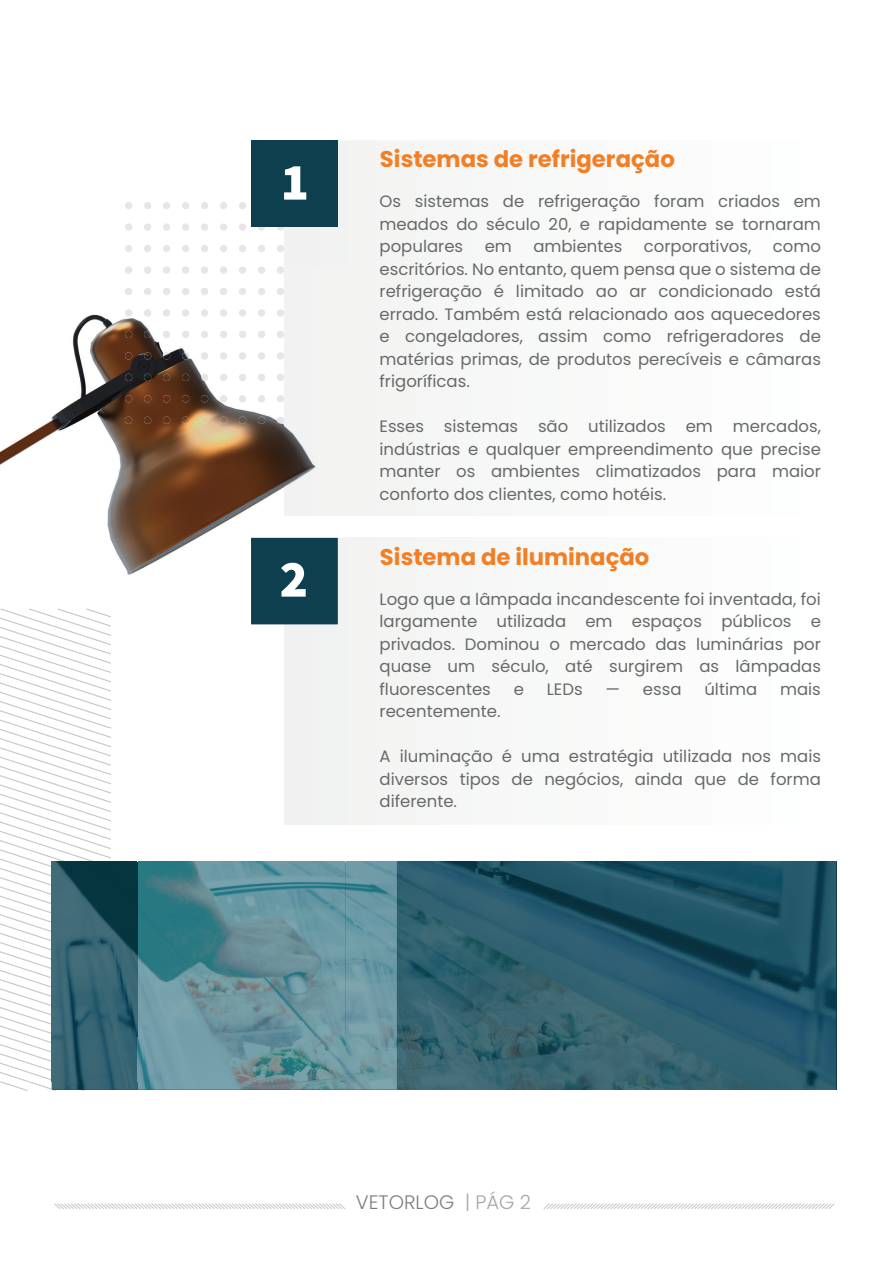
<style>
.page{position:relative;width:887px;height:1263px;background:#fff}
.page>*{position:absolute;margin:0;border:0;box-sizing:border-box;transform-origin:0 0}
.t1{font:700 22.8px "Poppins";color:#f37e23}
.t2{font:300 19.5px "Poppins";color:#7c7f80}
.t3{font:16.5px/22.5px "Poppins";color:#676a6a;text-align:justify}
.s1{color:#a4a7a7}
</style>
<div class="page">
<svg style="left:0;top:1082px;width:85px;height:9px"></svg>
<img style="left:397px;top:861px;width:439px;height:229px">
<img style="left:52px;top:1082px;width:86px;height:8px">
<div style="left:125px;top:202px;width:7px;height:7px;background:#e7e6e5;border-radius:50%"></div>
<div style="left:144px;top:202px;width:7px;height:7px;background:#e7e6e5;border-radius:50%"></div>
<div style="left:163px;top:202px;width:7px;height:7px;background:#e7e6e5;border-radius:50%"></div>
<div style="left:182px;top:202px;width:7px;height:7px;background:#e7e6e5;border-radius:50%"></div>
<div style="left:201px;top:202px;width:7px;height:7px;background:#e7e6e5;border-radius:50%"></div>
<div style="left:220px;top:202px;width:7px;height:7px;background:#e7e6e5;border-radius:50%"></div>
<div style="left:239px;top:202px;width:7px;height:7px;background:#e7e6e5;border-radius:50%"></div>
<div style="left:125px;top:223px;width:7px;height:8px;background:#e7e6e5;border-radius:50%"></div>
<div style="left:144px;top:223px;width:7px;height:8px;background:#e7e6e5;border-radius:50%"></div>
<div style="left:163px;top:223px;width:7px;height:8px;background:#e7e6e5;border-radius:50%"></div>
<div style="left:182px;top:223px;width:7px;height:8px;background:#e7e6e5;border-radius:50%"></div>
<div style="left:201px;top:223px;width:7px;height:8px;background:#e7e6e5;border-radius:50%"></div>
<div style="left:220px;top:223px;width:7px;height:8px;background:#e7e6e5;border-radius:50%"></div>
<div style="left:239px;top:223px;width:7px;height:8px;background:#e7e6e5;border-radius:50%"></div>
<div style="left:258px;top:223px;width:7px;height:8px;background:#e7e6e5;border-radius:50%"></div>
<div style="left:277px;top:223px;width:7px;height:8px;background:#e7e6e5;border-radius:50%"></div>
<div style="left:125px;top:245px;width:7px;height:7px;background:#e7e6e5;border-radius:50%"></div>
<div style="left:144px;top:245px;width:7px;height:7px;background:#e7e6e5;border-radius:50%"></div>
<div style="left:163px;top:245px;width:7px;height:7px;background:#e7e6e5;border-radius:50%"></div>
<div style="left:182px;top:245px;width:7px;height:7px;background:#e7e6e5;border-radius:50%"></div>
<div style="left:201px;top:245px;width:7px;height:7px;background:#e7e6e5;border-radius:50%"></div>
<div style="left:220px;top:245px;width:7px;height:7px;background:#e7e6e5;border-radius:50%"></div>
<div style="left:239px;top:245px;width:7px;height:7px;background:#e7e6e5;border-radius:50%"></div>
<div style="left:258px;top:245px;width:7px;height:7px;background:#e7e6e5;border-radius:50%"></div>
<div style="left:277px;top:245px;width:7px;height:7px;background:#e7e6e5;border-radius:50%"></div>
<div style="left:125px;top:266px;width:7px;height:8px;background:#f1f1f0;border-radius:50%"></div>
<div style="left:144px;top:266px;width:7px;height:8px;background:#f1f1f0;border-radius:50%"></div>
<div style="left:163px;top:266px;width:7px;height:8px;background:#f1f0f0;border-radius:50%"></div>
<div style="left:182px;top:266px;width:7px;height:8px;background:#f1f0f0;border-radius:50%"></div>
<div style="left:201px;top:266px;width:7px;height:8px;background:#f1f0ef;border-radius:50%"></div>
<div style="left:220px;top:266px;width:7px;height:8px;background:#f0f0ef;border-radius:50%"></div>
<div style="left:239px;top:266px;width:7px;height:8px;background:#f0f0ef;border-radius:50%"></div>
<div style="left:258px;top:266px;width:7px;height:8px;background:#f0f0ef;border-radius:50%"></div>
<div style="left:277px;top:266px;width:7px;height:8px;background:#f0f0ef;border-radius:50%"></div>
<div style="left:345px;top:538px;width:541px;height:287px;background:#f9faf9"></div>
<div style="left:284px;top:140px;width:150px;height:376px;background:#f3f4f3"></div>
<div style="left:251px;top:140px;width:86px;height:87px;background:#0d3f4e"></div>
<img style="left:0;top:314px;width:296px;height:311px">
<img style="left:296px;top:537px;width:42px;height:1px">
<img style="left:0;top:608px;width:111px;height:474px">
<img style="left:52px;top:861px;width:86px;height:221px">
<svg style="left:125px;top:267px;width:7px;height:6px"></svg>
<svg style="left:144px;top:267px;width:7px;height:6px"></svg>
<svg style="left:163px;top:267px;width:7px;height:6px"></svg>
<svg style="left:182px;top:267px;width:7px;height:6px"></svg>
<svg style="left:125px;top:288px;width:7px;height:7px"></svg>
<svg style="left:144px;top:288px;width:7px;height:7px"></svg>
<svg style="left:163px;top:288px;width:7px;height:7px"></svg>
<svg style="left:182px;top:288px;width:7px;height:7px"></svg>
<svg style="left:201px;top:288px;width:7px;height:7px"></svg>
<svg style="left:220px;top:288px;width:7px;height:7px"></svg>
<svg style="left:239px;top:288px;width:7px;height:7px"></svg>
<svg style="left:258px;top:288px;width:7px;height:7px"></svg>
<svg style="left:277px;top:288px;width:7px;height:7px"></svg>
<svg style="left:125px;top:309px;width:7px;height:8px"></svg>
<svg style="left:144px;top:309px;width:7px;height:8px"></svg>
<svg style="left:163px;top:309px;width:7px;height:8px"></svg>
<svg style="left:182px;top:309px;width:7px;height:8px"></svg>
<svg style="left:201px;top:309px;width:7px;height:8px"></svg>
<svg style="left:220px;top:309px;width:7px;height:8px"></svg>
<svg style="left:239px;top:309px;width:7px;height:8px"></svg>
<svg style="left:258px;top:309px;width:7px;height:8px"></svg>
<svg style="left:277px;top:309px;width:7px;height:8px"></svg>
<svg style="left:125px;top:331px;width:7px;height:7px"></svg>
<svg style="left:144px;top:331px;width:7px;height:7px"></svg>
<svg style="left:163px;top:331px;width:7px;height:7px"></svg>
<svg style="left:182px;top:331px;width:7px;height:7px"></svg>
<svg style="left:201px;top:331px;width:7px;height:7px"></svg>
<svg style="left:220px;top:331px;width:7px;height:7px"></svg>
<svg style="left:239px;top:331px;width:7px;height:7px"></svg>
<svg style="left:258px;top:331px;width:7px;height:7px"></svg>
<svg style="left:277px;top:331px;width:7px;height:7px"></svg>
<svg style="left:125px;top:352px;width:7px;height:7px"></svg>
<svg style="left:144px;top:352px;width:7px;height:7px"></svg>
<svg style="left:163px;top:352px;width:7px;height:7px"></svg>
<svg style="left:182px;top:352px;width:7px;height:7px"></svg>
<svg style="left:201px;top:352px;width:7px;height:7px"></svg>
<svg style="left:220px;top:352px;width:7px;height:7px"></svg>
<svg style="left:239px;top:352px;width:7px;height:7px"></svg>
<svg style="left:258px;top:352px;width:7px;height:7px"></svg>
<svg style="left:277px;top:352px;width:7px;height:7px"></svg>
<svg style="left:125px;top:374px;width:7px;height:7px"></svg>
<svg style="left:144px;top:374px;width:7px;height:7px"></svg>
<svg style="left:163px;top:374px;width:7px;height:7px"></svg>
<svg style="left:182px;top:374px;width:7px;height:7px"></svg>
<svg style="left:201px;top:374px;width:7px;height:7px"></svg>
<svg style="left:220px;top:374px;width:7px;height:7px"></svg>
<svg style="left:239px;top:374px;width:7px;height:7px"></svg>
<svg style="left:258px;top:374px;width:7px;height:7px"></svg>
<svg style="left:277px;top:374px;width:7px;height:7px"></svg>
<svg style="left:125px;top:395px;width:7px;height:7px"></svg>
<svg style="left:144px;top:395px;width:7px;height:7px"></svg>
<svg style="left:163px;top:395px;width:7px;height:7px"></svg>
<svg style="left:182px;top:395px;width:7px;height:7px"></svg>
<svg style="left:201px;top:395px;width:7px;height:7px"></svg>
<svg style="left:220px;top:395px;width:7px;height:7px"></svg>
<svg style="left:239px;top:395px;width:7px;height:7px"></svg>
<svg style="left:258px;top:395px;width:7px;height:7px"></svg>
<svg style="left:277px;top:395px;width:7px;height:7px"></svg>
<svg style="left:125px;top:417px;width:7px;height:7px"></svg>
<svg style="left:144px;top:417px;width:7px;height:7px"></svg>
<svg style="left:163px;top:417px;width:7px;height:7px"></svg>
<svg style="left:182px;top:417px;width:7px;height:7px"></svg>
<svg style="left:201px;top:417px;width:7px;height:7px"></svg>
<svg style="left:220px;top:417px;width:7px;height:7px"></svg>
<svg style="left:239px;top:417px;width:7px;height:7px"></svg>
<svg style="left:258px;top:417px;width:7px;height:7px"></svg>
<svg style="left:277px;top:417px;width:7px;height:7px"></svg>
<div style="left:284px;top:538px;width:61px;height:287px;background:#f1f3f2"></div>
<div style="left:251px;top:538px;width:86px;height:86px;background:#0d3f4e"></div>
<img style="left:284px;top:267px;width:61px;height:249px">
<svg style="left:54px;top:1203px;width:291px;height:6px"></svg>
<svg style="left:543px;top:1203px;width:291px;height:6px"></svg>
<img style="left:345px;top:861px;width:52px;height:229px">
<img style="left:138px;top:1082px;width:207px;height:8px">
<img style="left:138px;top:861px;width:207px;height:221px">
<svg style="left:281px;top:563px;width:25px;height:34px"></svg>
<h1 class="t1" style="left:380px;top:146px;width:296px">Sistemas de refrigeração</h1>
<p class="t3" style="left:379px;top:190px;width:443px">Os sistemas de refrigeração foram criados em meados do século 20, e rapidamente se tornaram populares</p>
<p class="t3" style="left:484px;top:235px;width:29px">em</p>
<p class="t3" style="left:533px;top:235px;width:91px">ambientes</p>
<p class="t3" style="left:643px;top:235px;width:109px">corporativos,</p>
<p class="t3" style="left:379px;top:235px;width:443px;text-indent:393px">como escritórios. No entanto, quem pensa que o sistema de refrigeração é limitado ao ar condicionado está errado. Também está relacionado aos aquecedores e congeladores, assim como refrigeradores de matérias primas, de produtos perecíveis e câmaras frigoríficas.</p>
<p class="t3" style="left:379px;top:415px;width:443px">Esses sistemas são utilizados em mercados, indústrias e qualquer empreendimento que precise manter os ambientes climatizados para maior conforto dos clientes, como hotéis.</p>
<h1 class="t1" style="left:380px;top:544px;width:271px">Sistema de iluminação</h1>
<p class="t3" style="left:379px;top:588px;width:443px">Logo que a lâmpada incandescente foi inventada, foi largamente utilizada em espaços públicos e privados. Dominou o mercado das luminárias por quase um século, até surgirem as lâmpadas fluorescentes</p>
<p class="t3" style="left:513px;top:678px;width:12px">e</p>
<p class="t3" style="left:546px;top:678px;width:37px">LEDs</p>
<p class="t3" style="left:605px;top:678px;width:78px">— essa</p>
<p class="t3" style="left:704px;top:678px;width:54px">última</p>
<p class="t3" style="left:780px;top:678px;width:42px">mais</p>
<p class="t3" style="left:379px;top:700px;width:122px">recentemente.</p>
<p class="t3" style="left:379px;top:745px;width:443px">A iluminação é uma estratégia utilizada nos mais diversos tipos de negócios, ainda que de forma diferente.</p>
<p class="t2" style="left:356px;top:1191px;width:177px">VETORLOG <span class="s1">| PÁG 2</span></p>
</div>
